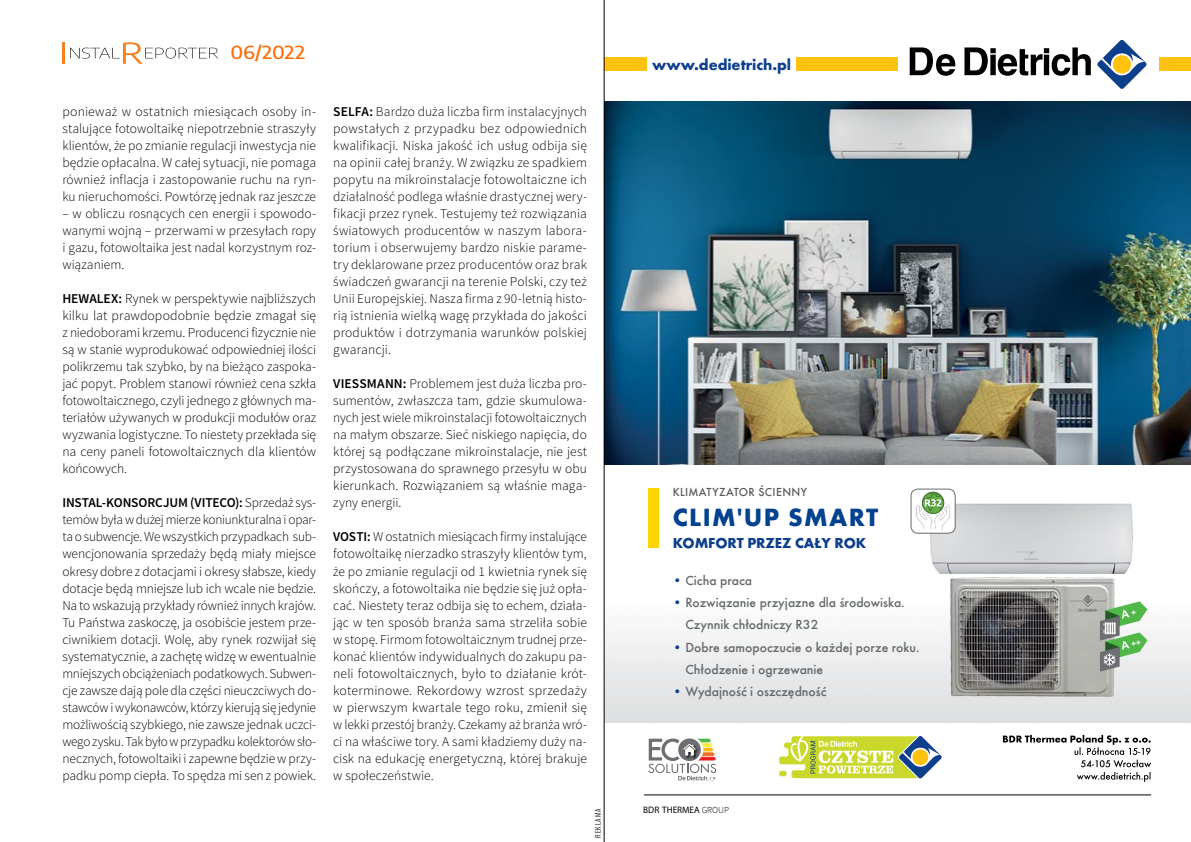
<style>
.page{position:relative;width:1191px;height:842px;background:#fff}
.page>*{position:absolute;margin:0;border:0;box-sizing:border-box;transform-origin:0 0}
.t1{font:700 25.7px "Futura TEE";letter-spacing:.05em;color:#03428e}
.t2{font:500 18px "Encode Sans";letter-spacing:-.01em;color:#ff6a00;scale:1.11 1}
.t3{font:700 15.8px "Futura TEE";letter-spacing:-.005em;color:#0e3f8c}
.t4{font:700 14.9px "Futura TEE";letter-spacing:-.005em;color:#0e3f8c}
.t5{font:500 13.7px/22.1px "Futura TEE";color:#65696c}
.t6{font:300 13.5px/17px "Source Sans Pro";color:#000;text-align:justify}
.t7{font:500 12px "Futura TEE";letter-spacing:.03em;color:#58595b}
.t8{font:9.4px "Myriad Pro";color:#000}
.t9{font:300 7px "Oswald";letter-spacing:.13em;color:#000}
.s1{font-weight:600}
.s2{color:#0e3f8c}
.s3{font-family:"Source Sans Pro";font-weight:300;font-size:9.2px}
</style>
<div class="page">
<hr style="left:62px;top:43px;width:3px;height:21px;background:#f58020">
<svg style="left:70px;top:42px;width:148px;height:22px"></svg>
<svg style="left:604px;top:0;width:587px;height:842px"></svg>
<h2 class="t2" style="left:230px;top:40px;width:69px">06/2022</h2>
<p class="t6" style="left:62px;top:103px;width:255px">ponieważ w ostatnich miesiącach osoby in&shy;stalujące fotowoltaikę niepotrzebnie straszyły klientów, że po zmianie regulacji inwestycja nie będzie opłacalna. W całej sytuacji, nie pomaga również inflacja i zastopowanie ruchu na ryn&shy;ku nieruchomości. Powtórzę jednak raz jeszcze</p>
<p class="t6" style="left:62px;top:205px;width:255px">– w obliczu rosnących cen energii i spowodo&shy;wanymi wojną – przerwami w przesyłach ropy i gazu, fotowoltaika jest nadal korzystnym roz&shy;wiązaniem.</p>
<p class="t6" style="left:62px;top:290px;width:255px"><span class="s1">HEWALEX:</span> Rynek w perspektywie najbliższych kilku lat prawdopodobnie będzie zmagał się z niedoborami krzemu. Producenci fizycznie nie są w stanie wyprodukować odpowiedniej ilości polikrzemu tak szybko, by na bieżąco zaspoka&shy;jać popyt. Problem stanowi również cena szkła fotowoltaicznego, czyli jednego z głównych ma&shy;teriałów używanych w produkcji modułów oraz wyzwania logistyczne. To niestety przekłada się na ceny paneli fotowoltaicznych dla klientów końcowych.</p>
<p class="t6" style="left:62px;top:495px;width:255px"><span class="s1">INSTAL-KONSORCJU M (VITECO):</span> Sprzedaż sys&shy;temów była w dużej mierze koniunkturalna i opar&shy;ta o subwencje. We wszystkich przypadkach sub&shy;wencjonowania sprzedaży będą miały miejsce okresy dobre z dotacjami i okresy słabsze, kiedy dotacje będą mniejsze lub ich wcale nie będzie.<br>Na to wskazują przykłady również innych krajów.<br>Tu Państwa zaskoczę, ja osobiście jestem prze&shy;ciwnikiem dotacji. Wolę, aby rynek rozwijał się systematycznie, a zachętę widzę w ewentualnie mniejszych obciążeniach podatkowych. Subwen&shy;cje zawsze dają pole dla części nieuczciwych do&shy;stawców i wykonawców, którzy kierują się jedynie możliwością szybkiego, nie zawsze jednak uczci&shy;wego zysku. Tak było w przypadku kolektorów sło&shy;necznych, fotowoltaiki i zapewne będzie w przy&shy;padku pomp ciepła. To spędza mi sen z powiek.</p>
<p class="t6" style="left:333px;top:103px;width:255px"><span class="s1">SELFA:</span> Bardzo duża liczba firm instalacyjnych powstałych z przypadku bez odpowiednich kwalifikacji. Niska jakość ich usług odbija się na opinii całej branży. W związku ze spadkiem popytu na mikroinstalacje fotowoltaiczne ich działalność podlega właśnie drastycznej wery&shy;fikacji przez rynek. Testujemy też rozwiązania światowych producentów w naszym labora&shy;torium i obserwujemy bardzo niskie parame&shy;try deklarowane przez producentów oraz brak świadczeń gwarancji na terenie Polski, czy też Unii Europejskiej. Nasza firma z 90-letnią histo&shy;rią istnienia wielką wagę przykłada do jakości produktów i dotrzymania warunków polskiej gwarancji.</p>
<p class="t6" style="left:333px;top:375px;width:255px"><span class="s1">VIESSMANN:</span> Problemem jest duża liczba pro&shy;sumentów, zwłaszcza tam, gdzie skumulowa&shy;nych jest wiele mikroinstalacji fotowoltaicznych na małym obszarze. Sieć niskiego napięcia, do której są podłączane mikroinstalacje, nie jest przystosowana do sprawnego przesyłu w obu kierunkach. Rozwiązaniem są właśnie maga&shy;zyny energii.</p>
<p class="t6" style="left:333px;top:529px;width:255px"><span class="s1">VOSTI:</span> W ostatnich miesiącach firmy instalujące fotowoltaikę nierzadko straszyły klientów tym, że po zmianie regulacji od 1 kwietnia rynek się skończy, a fotowoltaika nie będzie się już opła&shy;cać. Niestety teraz odbija się to echem, działa&shy;jąc w ten sposób branża sama strzeliła sobie w stopę. Firmom fotowoltaicznym trudnej prze&shy;konać klientów indywidualnych do zakupu pa&shy;neli fotowoltaicznych, było to działanie krót&shy;koterminowe. Rekordowy wzrost sprzedaży w pierwszym kwartale tego roku, zmienił się w lekki przestój branży. Czekamy aż branża wró&shy;ci na właściwe tory. A sami kładziemy duży na&shy;cisk na edukację energetyczną, której brakuje w społeczeństwie.</p>
<p class="t9" style="left:593px;top:838px;width:31px;rotate:-90deg">reklama</p>
<p class="t3" style="left:652px;top:54px;width:141px">www.dedietrich.pl</p>
<p class="t7" style="left:673px;top:485px;width:136px">KLIMATYZATOR ŚCIENNY</p>
<h1 class="t1" style="left:673px;top:501px;width:207px">CLIM'UP SMART</h1>
<p class="t4" style="left:673px;top:533px;width:195px">KOMFORT PRZEZ CAŁY ROK</p>
<p class="t5" style="left:673px;top:570px;width:81px"><span class="s2">•</span> Cicha praca</p>
<p class="t5" style="left:685px;top:592px;width:221px;text-indent:-13px"><span class="s2">•</span> Rozwiązanie przyjazne dla środowiska.<br>Czynnik chłodniczy R32</p>
<p class="t5" style="left:685px;top:636px;width:236px;text-indent:-13px"><span class="s2">•</span> Dobre samopoczucie o każdej porze roku.<br>Chłodzenie i ogrzewanie</p>
<p class="t5" style="left:673px;top:680px;width:155px"><span class="s2">•</span> Wydajność i oszczędność</p>
<p class="t8" style="left:643px;top:804px;width:87px">BDR THERMEA <span class="s3">GROUP</span></p>
</div>
